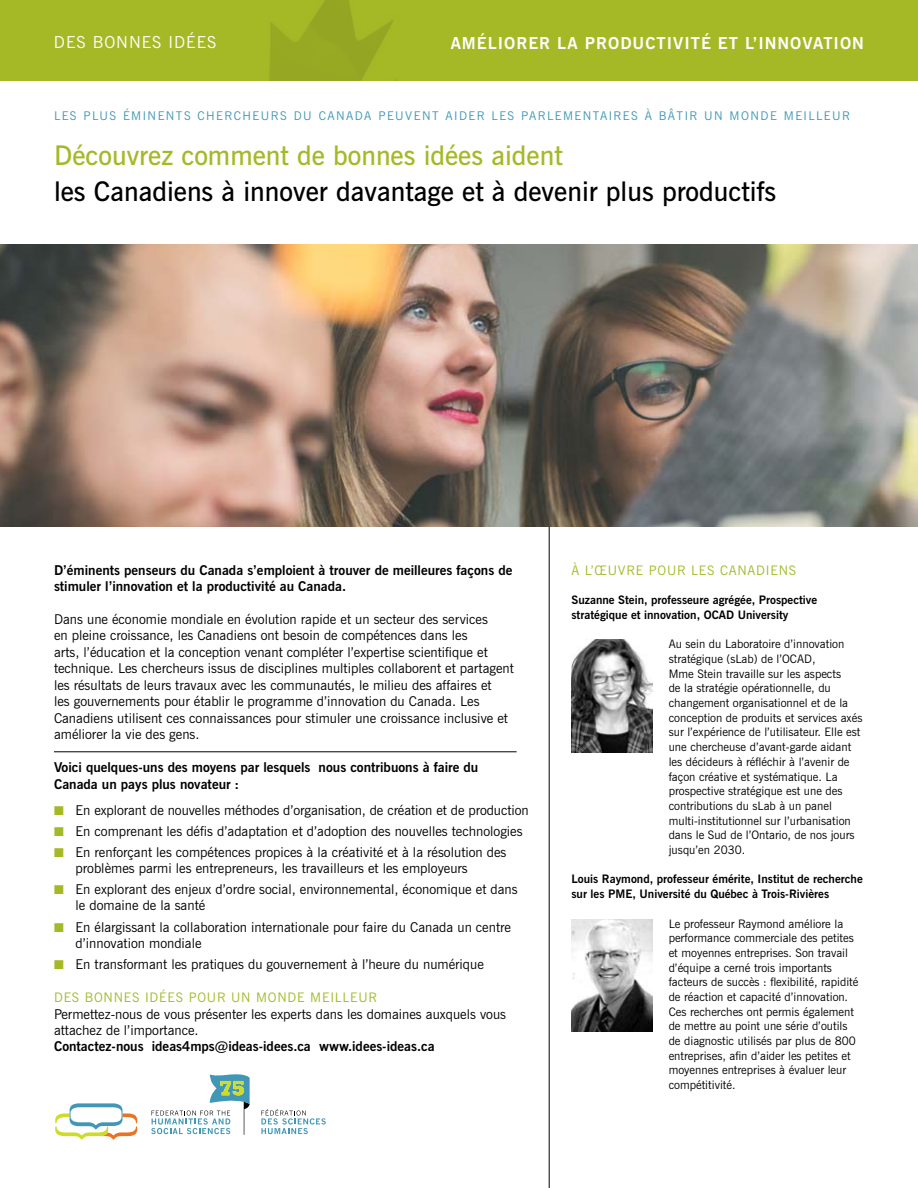
<style>
.page{position:relative;width:918px;height:1188px;background:#fff}
.page>*{position:absolute;margin:0;border:0;box-sizing:border-box;transform-origin:0 0}
.t1{font:600 27px "News Gothic BT";color:#000}
.t2{font:600 27px "News Gothic BT";color:#a5b927}
.t3{font:700 16.5px "News Gothic BT";letter-spacing:.06em;color:#fff}
.t4{font:16.5px "News Gothic BT";letter-spacing:.06em;color:#fff}
.t5{font:13.5px/16.5px "News Gothic BT";color:#000}
.t6{font:700 13.5px/16.5px "News Gothic BT";color:#000}
.t7{font:13.2px "News Gothic BT";letter-spacing:.06em;color:#a5b927}
.t8{font:12px "News Gothic BT";letter-spacing:.12em;color:#4197b5}
.t9{font:11.7px/14.7px "News Gothic BT";color:#000}
.t10{font:700 11.7px/14.7px "News Gothic BT";color:#000}
.s1{color:#a5b927}
</style>
<div class="page">
<hr style="left:54px;top:752px;width:463px;height:1px;background:#000">
<svg style="left:261px;top:1109px;width:65px;height:25px"></svg>
<svg style="left:55px;top:1103px;width:82px;height:37px"></svg>
<svg style="left:151px;top:1074px;width:99px;height:61px"></svg>
<hr style="left:549px;top:513px;width:1px;height:675px;background:#000">
<img style="left:0;top:245px;width:918px;height:281px">
<div style="left:0;top:0;width:918px;height:81px;background:#a5b927"></div>
<img style="left:572px;top:640px;width:80px;height:112px">
<img style="left:572px;top:919px;width:80px;height:112px">
<p class="t4" style="left:54px;top:32px;width:164px">Des bonnes idées</p>
<p class="t3" style="left:451px;top:33px;width:58px">Amélior</p>
<p class="t3" style="left:528px;top:33px;width:69px">er la produc</p>
<p class="t3" style="left:657px;top:33px;width:114px">tivité et l’innova</p>
<p class="t3" style="left:823px;top:33px;width:21px">tion</p>
<p class="t8" style="left:54px;top:108px;width:98px">Les plus ÉMINEN</p>
<p class="t8" style="left:176px;top:108px;width:575px">TS chercheurs du Canada peuvent aider les parlem entaires à bâtir un MONDE</p>
<p class="t8" style="left:784px;top:108px;width:68px">m eilleur</p>
<h1 class="t2" style="left:54px;top:139px;width:510px">Découvrez comment de bonnes idées aident</h1>
<h1 class="t1" style="left:54px;top:175px;width:724px">les Canadiens à innover davantage et à devenir plus productifs</h1>
<p class="t6" style="left:54px;top:561px;width:460px">D’éminents penseurs du Canada s’emploient à trouver de meilleures façons de stimuler l’innovation et la productivité au Canada.</p>
<p class="t5" style="left:54px;top:611px;width:461px">Dans une économie mondiale en évolution rapide et un secteur des services<br>en pleine croissance, les Canadiens ont besoin de compétences dans les<br>arts, l’éducation et la conception venant compléter l’expertise scientifique et technique. Les chercheurs issus de disciplines multiples collaborent et partagent les résultats de leurs travaux avec les communautés, le milieu des affaires et<br>les gouvernements pour établir le programme d’innovation du Canada. Les Canadiens utilisent ces connaissances pour stimuler une croissance inclusive et améliorer la vie des gens.</p>
<p class="t6" style="left:54px;top:759px;width:426px">Voici quelques-uns des moyens par lesquels nous contribuons à faire du<br>Canada un pays plus novateur :</p>
<p class="t5" style="left:54px;top:801px;width:476px"><span class="s1">■</span> En explorant de nouvelles méthodes d’organisation, de création et de production</p>
<p class="t5" style="left:54px;top:822px;width:470px"><span class="s1">■</span> En comprenant les défis d’adaptation et d’adoption des nouvelles technologies</p>
<p class="t5" style="left:76px;top:843px;width:432px;text-indent:-22px"><span class="s1">■</span> En renforçant les compétences propices à la créativité et à la résolution des problèmes parmi les entrepreneurs, les travailleurs et les employeurs</p>
<p class="t5" style="left:76px;top:881px;width:444px;text-indent:-22px"><span class="s1">■</span> En explorant des enjeux d’ordre social, environnemental, économique et dans le domaine de la santé</p>
<p class="t5" style="left:76px;top:918px;width:437px;text-indent:-22px"><span class="s1">■</span> En élargissant la collaboration internationale pour faire du Canada un centre d’innovation mondiale</p>
<p class="t5" style="left:54px;top:956px;width:431px"><span class="s1">■</span> En transformant les pratiques du gouvernement à l’heure du numérique</p>
<p class="t7" style="left:54px;top:989px;width:50px">DEs BONNES</p>
<p class="t7" style="left:145px;top:989px;width:54px">IDÉES POUR</p>
<p class="t7" style="left:231px;top:989px;width:10px">UN</p>
<p class="t7" style="left:256px;top:989px;width:22px">MONDE</p>
<p class="t7" style="left:310px;top:989px;width:21px">MEILLEUR</p>
<p class="t5" style="left:54px;top:1005px;width:454px">Permettez-nous de vous présenter les experts dans les domaines auxquels vous attachez de l’importance.</p>
<p class="t6" style="left:54px;top:1038px;width:382px">Contactez-nous ideas4mps@ideas-idees.ca www.idees-ideas.ca</p>
<p class="t7" style="left:572px;top:562px;width:226px">À l’œuvre pour les Canadiens</p>
<p class="t10" style="left:572px;top:593px;width:247px">Suzanne Stein, professeure agrégée, Prospective stratégique et innovation, OCAD University</p>
<p class="t9" style="left:669px;top:637px;width:195px">Au sein du Laboratoire d’innovation stratégique (sLab) de l’OCAD ,<br>Mme Stein travaille sur les aspects<br>de la stratégie opérationnelle, du changement organisationnel et de la conception de produits et services axés sur l’expérience de l’utilisateur. Elle est une chercheuse d’avant-garde aidant les décideurs à réfléchir à l’avenir de façon créative et systématique. La prospective stratégique est une des contributions du sLab à un panel multi-institutionnel sur l’urbanisation dans le Sud de l’Ontario, de nos jours jusqu’en 2030.</p>
<p class="t10" style="left:572px;top:872px;width:293px">Louis Raymond, professeur émérite, Institut de recherche sur les PME, Université du Québec à Trois-Rivières</p>
<p class="t9" style="left:669px;top:916px;width:191px">Le professeur Raymond améliore la performance commerciale des petites et moyennes entreprises. Son travail d’équipe a cerné trois importants facteurs de succès : flexibilité, rapidité de réaction et capacité d’innovation.<br>Ces recherches ont permis également de mettre au point une série d’outils de diagnostic utilisés par plus de 800 entreprises, afin d’aider les petites et moyennes entreprises à évaluer leur compétitivité.</p>
</div>
